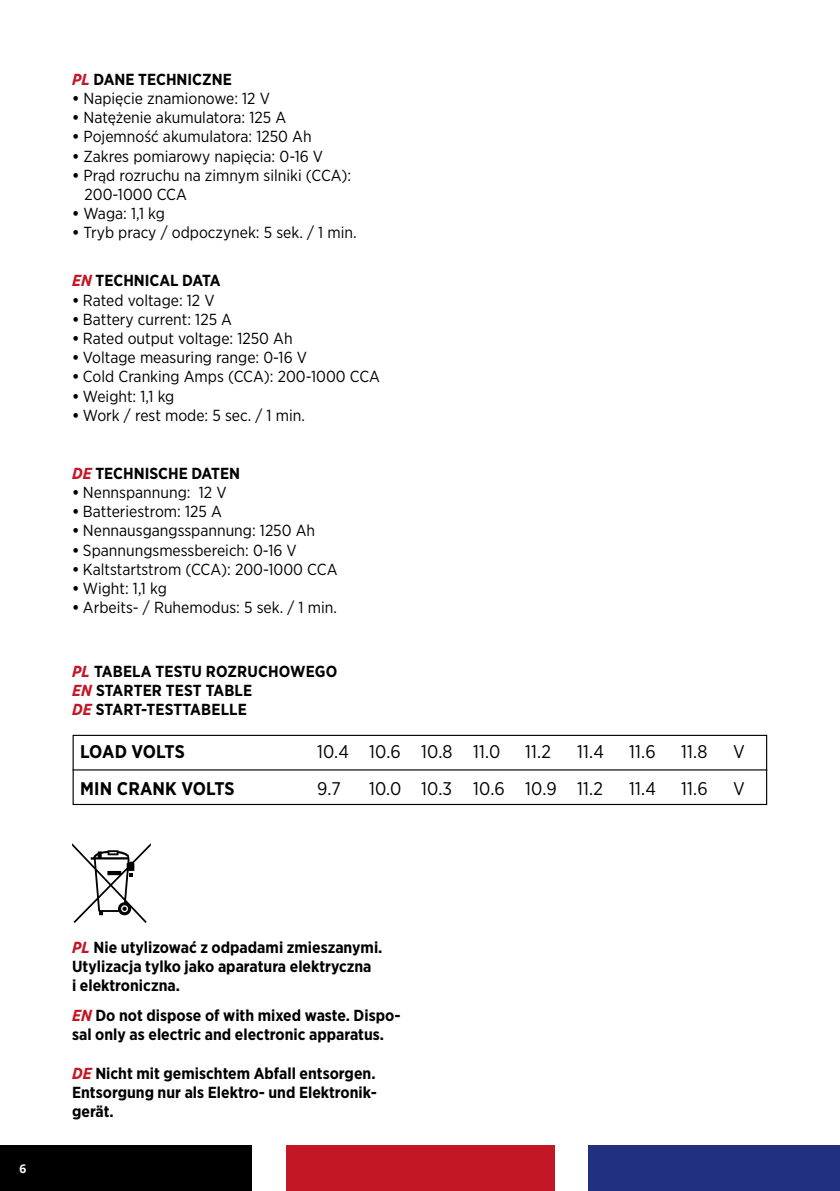
<style>
.page{position:relative;width:840px;height:1191px;background:#fff}
.page>*{position:absolute;margin:0;border:0;box-sizing:border-box;transform-origin:0 0}
.t1{font:18.4px "Gotham Narrow";letter-spacing:.01em;color:#000}
.t2{font:700 18.4px/36.6px "Gotham Narrow";letter-spacing:.01em;color:#000}
.t3{font:16px/19.2px "Gotham Narrow";color:#000}
.t4{font:700 16px/19.2px "Gotham Narrow";color:#000}
.t5{font:700 12px "Open Sans";color:#fff}
.s1{font-style:italic;color:#c31726}
.s2{font-weight:700}
</style>
<div class="page">
<div style="left:0;top:1145px;width:251px;height:46px;background:#000"></div>
<div style="left:285px;top:1145px;width:269px;height:46px;background:#c31726"></div>
<div style="left:588px;top:1145px;width:251px;height:46px;background:#22317f"></div>
<svg style="left:72px;top:843px;width:79px;height:80px"></svg>
<div style="left:72px;top:735px;width:694px;height:70px;border:1px solid #000"></div>
<hr style="left:72px;top:769px;width:694px;height:1px;background:#000">
<p class="t4" style="left:72px;top:69px;width:161px"><span class="s1">PL</span> DANE TECHNICZNE</p>
<p class="t3" style="left:72px;top:88px;width:199px"><span class="s2">•</span> Napięcie znamionowe: 12 V</p>
<p class="t3" style="left:72px;top:108px;width:215px"><span class="s2">•</span> Natężenie akumulatora: 125 A</p>
<p class="t3" style="left:72px;top:127px;width:241px"><span class="s2">•</span> Pojemność akumulatora: 1250 Ah</p>
<p class="t3" style="left:72px;top:146px;width:252px"><span class="s2">•</span> Zakres pomiarowy napięcia: 0-16 V</p>
<p class="t3" style="left:84px;top:165px;width:268px;text-indent:-12px"><span class="s2">•</span> Prąd rozruchu na zimnym silniki (CCA):<br>200-1000 CCA</p>
<p class="t3" style="left:72px;top:204px;width:94px"><span class="s2">•</span> Waga: 1,1 kg</p>
<p class="t3" style="left:72px;top:223px;width:286px"><span class="s2">•</span> Tryb pracy / odpoczynek: 5 sek. / 1 min.</p>
<p class="t4" style="left:72px;top:271px;width:150px"><span class="s1">EN</span> TECHNICAL DATA</p>
<p class="t3" style="left:72px;top:290px;width:144px"><span class="s2">•</span> Rated voltage: 12 V</p>
<p class="t3" style="left:72px;top:309px;width:161px"><span class="s2">•</span> Battery current: 125 A</p>
<p class="t3" style="left:72px;top:328px;width:222px"><span class="s2">•</span> Rated output voltage: 1250 Ah</p>
<p class="t3" style="left:72px;top:348px;width:236px"><span class="s2">•</span> Voltage measuring range: 0-16 V</p>
<p class="t3" style="left:72px;top:367px;width:309px"><span class="s2">•</span> Cold Cranking Amps (CCA): 200-1000 CCA</p>
<p class="t3" style="left:72px;top:386px;width:104px"><span class="s2">•</span> Weight: 1,1 kg</p>
<p class="t3" style="left:72px;top:405px;width:234px"><span class="s2">•</span> Work / rest mode: 5 sec. / 1 min.</p>
<p class="t4" style="left:72px;top:463px;width:169px"><span class="s1">DE</span> TECHNISCHE DATEN</p>
<p class="t3" style="left:72px;top:482px;width:156px"><span class="s2">•</span> Nennspannung: 12 V</p>
<p class="t3" style="left:72px;top:502px;width:151px"><span class="s2">•</span> Batteriestrom: 125 A</p>
<p class="t3" style="left:72px;top:521px;width:244px"><span class="s2">•</span> Nennausgangsspannung: 1250 Ah</p>
<p class="t3" style="left:72px;top:540px;width:226px"><span class="s2">•</span> Spannungsmessbereich: 0-16 V</p>
<p class="t3" style="left:72px;top:559px;width:267px"><span class="s2">•</span> Kaltstartstrom (CCA): 200-1000 CCA</p>
<p class="t3" style="left:72px;top:578px;width:96px"><span class="s2">•</span> Wight: 1,1 kg</p>
<p class="t3" style="left:72px;top:598px;width:266px"><span class="s2">•</span> Arbeits- / Ruhemodus: 5 sek. / 1 min.</p>
<p class="t4" style="left:72px;top:661px;width:267px"><span class="s1">PL</span> TABELA TESTU ROZRUCHOWEGO<br><span class="s1">EN</span> STARTER TEST TABLE<br><span class="s1">DE</span> START-TESTTABELLE</p>
<p class="t2" style="left:80px;top:733px;width:156px">LOAD VOLTS<br>MIN CRANK VOLTS</p>
<p class="t1" style="left:317px;top:740px;width:185px">10.4 10.6 10.8 11.0</p>
<p class="t1" style="left:525px;top:740px;width:27px">11.2</p>
<p class="t1" style="left:577px;top:740px;width:28px">11.4</p>
<p class="t1" style="left:629px;top:740px;width:28px">11.6</p>
<p class="t1" style="left:681px;top:740px;width:28px">11.8</p>
<p class="t1" style="left:732px;top:740px;width:13px">V</p>
<p class="t1" style="left:317px;top:777px;width:25px">9.7</p>
<p class="t1" style="left:369px;top:777px;width:235px">10.0 10.3 10.6 10.9 11.2</p>
<p class="t1" style="left:629px;top:777px;width:28px">11.4</p>
<p class="t1" style="left:681px;top:777px;width:28px">11.6</p>
<p class="t1" style="left:732px;top:777px;width:13px">V</p>
<p class="t5" style="left:20px;top:1160px;width:8px">6</p>
<p class="t4" style="left:72px;top:937px;width:312px"><span class="s1">PL</span> Nie utylizować z odpadami zmieszanymi.<br>Utylizacja tylko jako aparatura elektryczna<br>i elektroniczna.</p>
<p class="t4" style="left:72px;top:1006px;width:330px"><span class="s1">EN</span> Do not dispose of with mixed waste. Dispo&shy;sal only as electric and electronic apparatus.</p>
<p class="t4" style="left:72px;top:1063px;width:306px;text-align:justify"><span class="s1">DE</span> Nicht mit gemischtem Abfall entsorgen.<br>Entsorgung nur als Elektro- und Elektronik&shy;gerät.</p>
</div>
